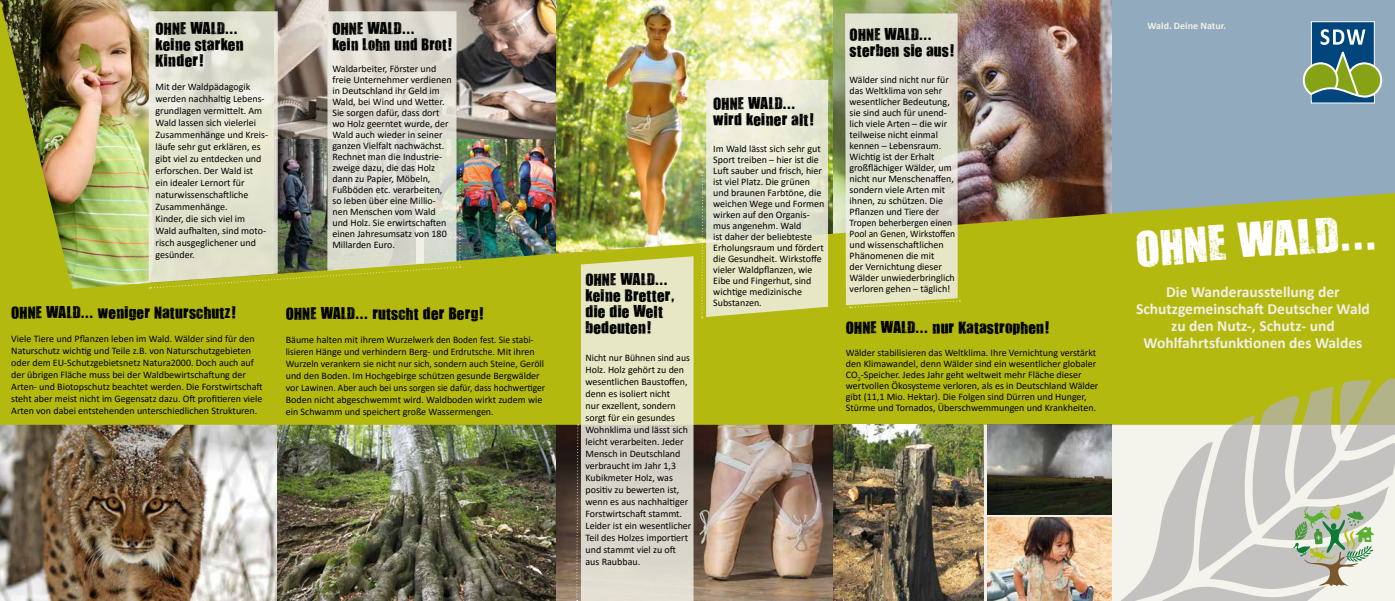
<style>
.page{position:relative;width:1395px;height:601px;background:#fff}
.page>*{position:absolute;margin:0;border:0;box-sizing:border-box;transform-origin:0 0}
.t1{font:41px "Waldschrift";color:#fff}
.t2{font:700 15.5px/17px "Calibri";color:#f1f0e6;text-align:center}
.t3{font:14px/16px "Waldschrift";color:#000}
.t4{font:10px/11px "Calibri";color:#000}
.t5{font:700 10px "Calibri";color:#f1f0e6}
</style>
<div class="page">
<img style="left:555px;top:425px;width:278px;height:176px">
<img style="left:0;top:425px;width:278px;height:176px">
<img style="left:278px;top:425px;width:277px;height:176px">
<img style="left:0;top:0;width:1395px;height:425px">
<svg style="left:326px;top:11px;width:130px;height:158px;background:#dddbd1"></svg>
<svg style="left:147px;top:11px;width:131px;height:272px;background:#dfe0ce"></svg>
<svg style="left:149px;top:169px;width:312px;height:120px;background:#c2c4a0"></svg>
<svg style="left:576px;top:424px;width:3px;height:177px"></svg>
<svg style="left:844px;top:13px;width:116px;height:295px;background:#dddec6"></svg>
<svg style="left:580px;top:256px;width:113px;height:345px;background:#dedcc3"></svg>
<svg style="left:701px;top:80px;width:127px;height:238px;background:#e3e4c6"></svg>
<img style="left:987px;top:425px;width:124px;height:90px">
<img style="left:987px;top:518px;width:124px;height:83px">
<img style="left:834px;top:425px;width:150px;height:176px">
<svg style="left:1113px;top:374px;width:282px;height:227px;background:#cdcfaa"></svg>
<h3 class="t3" style="left:155px;top:20px;width:90px">OHNE WALD... keine starken<br>Kinder!</h3>
<p class="t4" style="left:155px;top:80px;width:114px;line-height:12px">Mit der Waldpädagogik werden nachhaltig Lebens&shy;grundlagen vermittelt. Am<br>Wald lassen sich vielerlei<br>Zusammenhänge und Kreis&shy;läufe sehr gut erklären, es gibt viel zu entdecken und erforschen. Der Wald ist ein idealer Lernort für naturwissenschaftliche<br>Zusammenhänge.<br>Kinder, die sich viel im<br>Wald aufhalten, sind moto&shy;risch ausgeglichener und gesünder.</p>
<h3 class="t3" style="left:332px;top:20px;width:122px">OHNE WALD...<br>kein Lohn und Brot!</h3>
<p class="t4" style="left:332px;top:63px;width:121px">Waldarbeiter, Förster und freie Unternehmer verdienen in Deutschland ihr Geld im<br>Wald, bei Wind und Wetter.<br>Sie sorgen dafür, dass dort wo Holz geerntet wurde, der<br>Wald auch wieder in seiner ganzen Vielfalt nachwächst.<br>Rechnet man die Industrie&shy;zweige dazu, die das Holz dann zu Papier, Möbeln,<br>Fußböden etc. verarbeiten, so leben über eine Millio&shy;nen Menschen vom Wald und Holz. Sie erwirtschaften einen Jahresumsatz von 180<br>Millarden Euro.</p>
<h3 class="t3" style="left:11px;top:304px;width:227px">OHNE WALD... weniger Naturschutz!</h3>
<p class="t4" style="left:11px;top:332px;width:253px;line-height:12px">Viele Tiere und Pflanzen leben im Wald. Wälder sind für den Naturschutz wichtig und Teile z.B. von Naturschutzgebieten oder dem EU-Schutzgebietsnetz Natura2000. Doch auch auf der übrigen Fläche muss bei der Waldbewirtschaftung der Arten- und Biotopschutz beachtet werden. Die Forstwirtschaft steht aber meist nicht im Gegensatz dazu. Oft profitieren viele Arten von dabei entstehenden unterschiedlichen Strukturen.</p>
<h3 class="t3" style="left:286px;top:305px;width:200px">OHNE WALD... rutscht der Berg!</h3>
<p class="t4" style="left:286px;top:333px;width:261px;line-height:12px">Bäume halten mit ihrem Wurzelwerk den Boden fest. Sie stabi&shy;lisieren Hänge und verhindern Berg- und Erdrutsche. Mit ihren Wurzeln verankern sie nicht nur sich, sondern auch Steine, Geröll und den Boden. Im Hochgebirge schützen gesunde Bergwälder vor Lawinen. Aber auch bei uns sorgen sie dafür, dass hochwertiger Boden nicht abgeschwemmt wird. Waldboden wirkt zudem wie ein Schwamm und speichert große Wassermengen.</p>
<h3 class="t3" style="left:585px;top:272px;width:92px">OHNE WALD... keine Bretter, die die Welt bedeuten!</h3>
<p class="t4" style="left:585px;top:352px;width:107px;line-height:12px">Nicht nur Bühnen sind aus<br>Holz. Holz gehört zu den wesentlichen Baustoffen, denn es isoliert nicht<br>nur exzellent, sondern sorgt für ein gesundes<br>Wohnklima und lässt sich leicht verarbeiten. Jeder<br>Mensch in Deutschland verbraucht im Jahr 1,3<br>Kubikmeter Holz, was positiv zu bewerten ist, wenn es aus nachhaltiger<br>Forstwirtschaft stammt.<br>Leider ist ein wesentlicher<br>Teil des Holzes importiert und stammt viel zu oft aus Raubbau.</p>
<h3 class="t3" style="left:713px;top:96px;width:103px">OHNE WALD... wird keiner alt!</h3>
<p class="t4" style="left:713px;top:143px;width:113px">Im Wald lässt sich sehr gut<br>Sport treiben – hier ist die<br>Luft sauber und frisch, hier ist viel Platz. Die grünen und braunen Farbtöne, die weichen Wege und Formen wirken auf den Organis&shy;mus angenehm. Wald<br>ist daher der beliebteste<br>Erholungsraum und fördert die Gesundheit. Wirkstoffe vieler Waldpflanzen, wie<br>Eibe und Fingerhut, sind wichtige medizinische<br>Substanzen.</p>
<h3 class="t3" style="left:849px;top:26px;width:106px">OHNE WALD... sterben sie aus!</h3>
<p class="t4" style="left:849px;top:74px;width:107px">Wälder sind nicht nur für das Weltklima von sehr wesentlicher Bedeutung, sie sind auch für unend&shy;lich viele Arten – die wir teilweise nicht einmal kennen – Lebensraum.<br>Wichtig ist der Erhalt großflächiger Wälder, um nicht nur Menschenaffen, sondern viele Arten mit ihnen, zu schützen. Die<br>Pflanzen und Tiere der<br>Tropen beherbergen einen<br>Pool an Genen, Wirkstoffen und wissenschaftlichen<br>Phänomenen die mit<br>der Vernichtung dieser<br>Wälder unwiederbringlich verloren gehen – täglich!</p>
<h3 class="t3" style="left:846px;top:319px;width:205px">OHNE WALD... nur Katastrophen!</h3>
<p class="t4" style="left:846px;top:347px;width:254px">Wälder stabilisieren das Weltklima. Ihre Vernichtung verstärkt den Klimawandel, denn Wälder sind ein wesentlicher globaler CO<sub>2</sub>-Speicher. Jedes Jahr geht weltweit mehr Fläche dieser wertvollen Ökosysteme verloren, als es in Deutschland Wälder gibt (11,1 Mio. Hektar). Die Folgen sind Dürren und Hunger, Stürme und Tornados, Überschwemmungen und Krankheiten.</p>
<p class="t5" style="left:1147px;top:18px;width:80px">Wald. Deine Natur.</p>
<h1 class="t1" style="left:1134px;top:221px;width:244px;rotate:-4deg">OHNE WALD...</h1>
<h2 class="t2" style="left:1136px;top:283px;width:235px">Die Wanderausstellung der<br>Schutzgemeinschaft Deutscher Wald zu den Nutz-, Schutz- und<br>Wohlfahrtsfunktionen des Waldes</h2>
</div>
